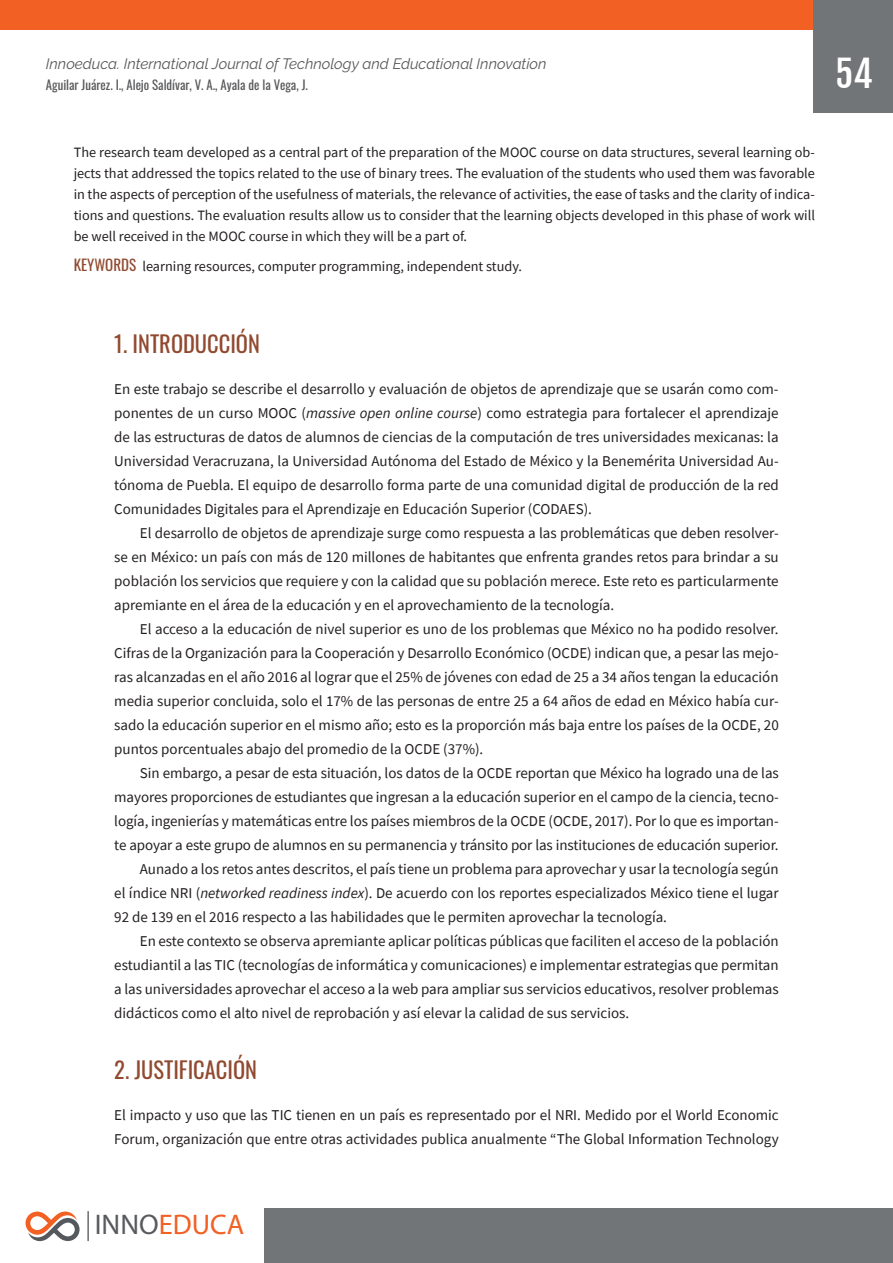
<style>
.page{position:relative;width:893px;height:1263px;background:#fff}
.page>*{position:absolute;margin:0;border:0;box-sizing:border-box;transform-origin:0 0}
.t1{font:36px "Fjalla One";color:#fff}
.t2{font:28.5px "Myriad Pro";color:#f26024}
.t3{font:22.5px "Oswald";color:#914a30}
.t4{font:15px/24px "Source Sans Pro";color:#231f20;text-align:justify}
.t5{font:italic 15px "Raleway";color:#57585a}
.t6{font:14.25px/21px "Source Sans Pro";color:#231f20;text-align:justify}
.t7{font:12.75px "Oswald";color:#57585a}
.s1{font-family:"Oswald";font-size:15px;color:#914a30}
.s2{font-style:italic}
.s3{color:#585a5e}
</style>
<div class="page">
<div style="left:0;top:0;width:893px;height:30px;background:#f26024"></div>
<div style="left:814px;top:0;width:79px;height:112px;background:#727578"></div>
<div style="left:264px;top:1209px;width:629px;height:54px;background:#727578"></div>
<img style="left:87px;top:1211px;width:2px;height:30px">
<svg style="left:26px;top:1211px;width:54px;height:30px"></svg>
<p class="t5" style="left:46px;top:55px;width:502px">Innoeduca. International Journal of Technology and Educational Innovation</p>
<p class="t7" style="left:46px;top:74px;width:263px">Aguilar Juárez. I., Alejo Saldívar, V. A., Ayala de la Vega, J.</p>
<p class="t6" style="left:74px;top:142px;width:743px">The research team developed as a central part of the preparation of the MOOC course on data structures, several learning ob&shy;jects that addressed the topics related to the use of binary trees. The evaluation of the students who used them was favorable in the aspects of perception of the usefulness of materials, the relevance of activities, the ease of tasks and the clarity of indica&shy;tions and questions. The evaluation results allow us to consider that the learning objects developed in this phase of work will be well received in the MOOC course in which they will be a part of.</p>
<p class="t6" style="left:74px;top:256px;width:450px"><span class="s1">KEYWORDS</span> learning resources, computer programming, independent study.</p>
<h3 class="t3" style="left:114px;top:323px;width:92px">1. Introducci</h3>
<h3 class="t3" style="left:236px;top:323px;width:23px">ón</h3>
<p class="t4" style="left:114px;top:377px;width:666px">En este trabajo se describe el desarrollo y evaluación de objetos de aprendizaje que se usarán como com&shy;ponentes de un curso MOOC (<span class="s2">massive open online course</span>) como estrategia para fortalecer el aprendizaje de las estructuras de datos de alumnos de ciencias de la computación de tres universidades mexicanas: la Universidad Veracruzana, la Universidad Autónoma del Estado de México y la Benemérita Universidad Au&shy;tónoma de Puebla. El equipo de desarrollo forma parte de una comunidad digital de producción de la red Comunidades Digitales para el Aprendizaje en Educación Superior (CODAES).</p>
<p class="t4" style="left:114px;top:521px;width:666px;text-indent:26px">El desarrollo de objetos de aprendizaje surge como respuesta a las problemáticas que deben resolver&shy;se en México: un país con más de 120 millones de habitantes que enfrenta grandes retos para brindar a su población los servicios que requiere y con la calidad que su población merece. Este reto es particularmente apremiante en el área de la educación y en el aprovechamiento de la tecnología.</p>
<p class="t4" style="left:114px;top:617px;width:666px;text-indent:26px">El acceso a la educación de nivel superior es uno de los problemas que México no ha podido resolver.<br>Cifras de la Organización para la Cooperación y Desarrollo Económico (OCDE) indican que, a pesar las mejo&shy;ras alcanzadas en el año 2016 al lograr que el 25% de jóvenes con edad de 25 a 34 años tengan la educación media superior concluida, solo el 17% de las personas de entre 25 a 64 años de edad en México había cur&shy;sado la educación superior en el mismo año; esto es la proporción más baja entre los países de la OCDE, 20 puntos porcentuales abajo del promedio de la OCDE (37%).</p>
<p class="t4" style="left:140px;top:761px;width:640px">Sin embargo, a pesar de esta situación, los datos de la OCDE reportan que México ha logrado una de las</p>
<p class="t4" style="left:114px;top:785px;width:666px">mayores proporciones de estudiantes que ingresan a la educación superior en el campo de la ciencia, tecno-</p>
<p class="t4" style="left:114px;top:809px;width:666px">logía, ingenierías y matemáticas entre los países miembros de la OCDE (OCDE, 2017). Por lo que es importan-</p>
<p class="t4" style="left:114px;top:833px;width:666px">te apoyar a este grupo de alumnos en su permanencia y tránsito por las instituciones de educación superior.</p>
<p class="t4" style="left:140px;top:857px;width:640px">Aunado a los retos antes descritos, el país tiene un problema para aprovechar y usar la tecnología según</p>
<p class="t4" style="left:114px;top:881px;width:666px">el índice NRI (<span class="s2">networked readiness index</span>). De acuerdo con los reportes especializados México tiene el lugar</p>
<p class="t4" style="left:114px;top:905px;width:554px">92 de 139 en el 2016 respecto a las habilidades que le permiten aprovechar la tecnología.</p>
<p class="t4" style="left:140px;top:929px;width:640px">En este contexto se observa apremiante aplicar políticas públicas que faciliten el acceso de la población</p>
<p class="t4" style="left:114px;top:953px;width:666px">estudiantil a las TIC (tecnologías de informática y comunicaciones) e implementar estrategias que permitan</p>
<p class="t4" style="left:114px;top:977px;width:666px">a las universidades aprovechar el acceso a la web para ampliar sus servicios educativos, resolver problemas</p>
<p class="t4" style="left:114px;top:1001px;width:516px">didácticos como el alto nivel de reprobación y así elevar la calidad de sus servicios.</p>
<h3 class="t3" style="left:114px;top:1049px;width:37px">2. Justi</h3>
<h3 class="t3" style="left:179px;top:1049px;width:19px">ficaci</h3>
<h3 class="t3" style="left:233px;top:1049px;width:23px">ón</h3>
<p class="t4" style="left:114px;top:1103px;width:666px">El impacto y uso que las TIC tienen en un país es representado por el NRI. Medido por el World Economic<br>Forum, organización que entre otras actividades publica anualmente “The Global Information Technology</p>
<h1 class="t1" style="left:835px;top:52px;width:39px">54</h1>
<h2 class="t2" style="left:95px;top:1207px;width:151px"><span class="s3">INNO</span>EDUCA</h2>
</div>
